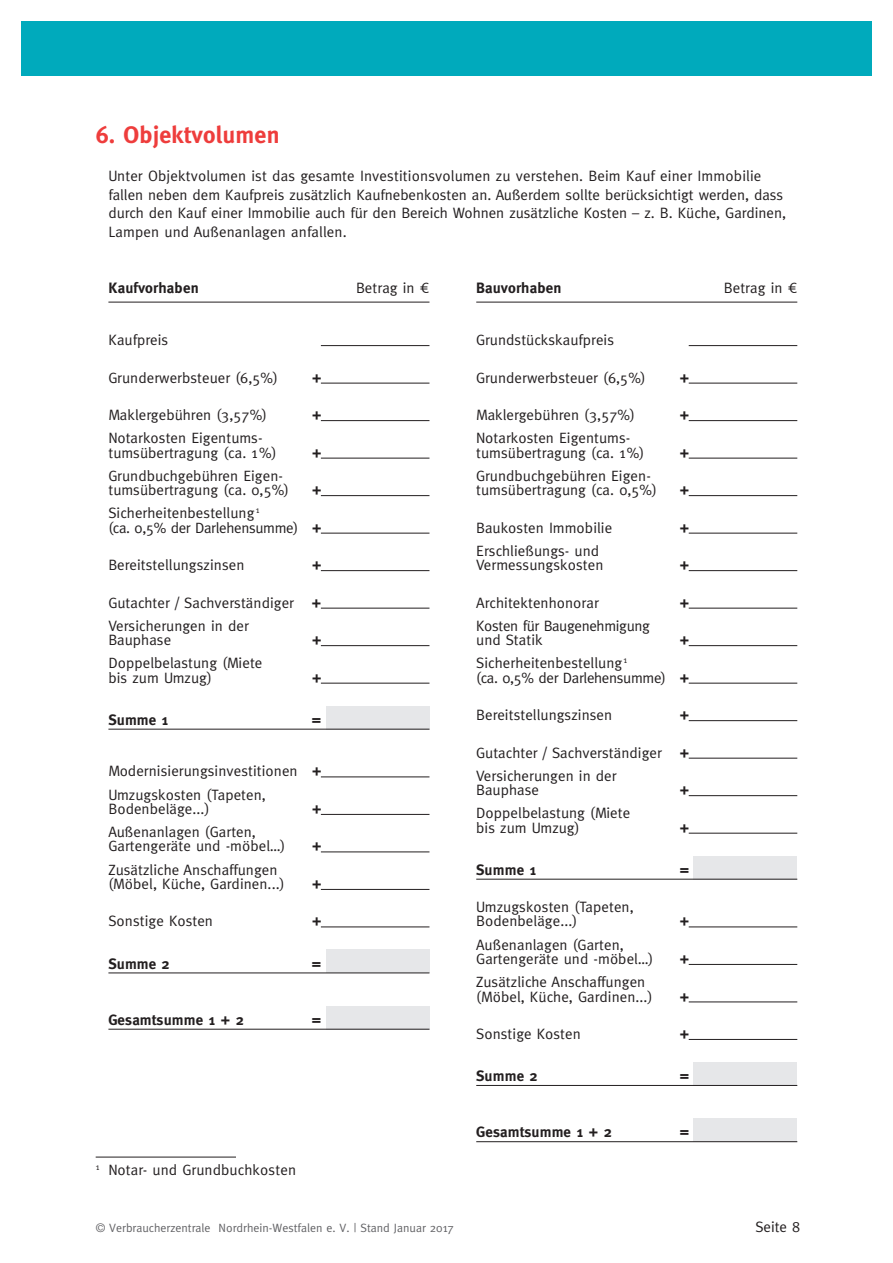
<style>
.page{position:relative;width:893px;height:1263px;background:#fff}
.page>*{position:absolute;margin:0;border:0;box-sizing:border-box;transform-origin:0 0}
.t1{font:700 24px "Meta";letter-spacing:.01em;color:#ee3d3c}
.t2{font:15px/14.2px "Meta";letter-spacing:.005em;color:#231f20}
.t3{font:700 15px "Meta";letter-spacing:.01em;color:#231f20}
.t4{font:15px/14.2px "Meta";letter-spacing:-.02em;color:#231f20}
.t5{font:12px "Meta";color:#636366}
.s1{font-family:"Meta Book Expert"}
.s2{font-weight:700}
</style>
<div class="page">
<div style="left:21px;top:21px;width:851px;height:55px;background:#00aabc"></div>
<div style="left:693px;top:856px;width:104px;height:23px;background:#e6e7e9"></div>
<div style="left:693px;top:1062px;width:104px;height:23px;background:#e6e7e9"></div>
<div style="left:693px;top:1118px;width:104px;height:24px;background:#e6e7e9"></div>
<div style="left:326px;top:1006px;width:103px;height:23px;background:#e6e7e9"></div>
<div style="left:326px;top:950px;width:103px;height:23px;background:#e6e7e9"></div>
<div style="left:326px;top:706px;width:103px;height:23px;background:#e6e7e9"></div>
<hr style="left:108px;top:302px;width:321px;height:1px;background:#231f20">
<hr style="left:476px;top:302px;width:321px;height:1px;background:#231f20">
<hr style="left:321px;top:383px;width:108px;height:1px;background:#231f20">
<hr style="left:689px;top:383px;width:108px;height:1px;background:#231f20">
<hr style="left:689px;top:608px;width:108px;height:1px;background:#231f20">
<hr style="left:321px;top:345px;width:108px;height:1px;background:#231f20">
<hr style="left:689px;top:345px;width:108px;height:1px;background:#231f20">
<hr style="left:321px;top:777px;width:108px;height:1px;background:#231f20">
<hr style="left:321px;top:570px;width:108px;height:1px;background:#231f20">
<hr style="left:689px;top:720px;width:108px;height:1px;background:#231f20">
<hr style="left:689px;top:533px;width:108px;height:1px;background:#231f20">
<hr style="left:321px;top:608px;width:108px;height:1px;background:#231f20">
<hr style="left:689px;top:758px;width:108px;height:1px;background:#231f20">
<hr style="left:321px;top:927px;width:108px;height:1px;background:#231f20">
<hr style="left:689px;top:1039px;width:108px;height:1px;background:#231f20">
<hr style="left:321px;top:420px;width:108px;height:1px;background:#231f20">
<hr style="left:689px;top:420px;width:108px;height:1px;background:#231f20">
<hr style="left:321px;top:458px;width:108px;height:1px;background:#231f20">
<hr style="left:689px;top:458px;width:108px;height:1px;background:#231f20">
<hr style="left:321px;top:495px;width:108px;height:1px;background:#231f20">
<hr style="left:689px;top:495px;width:108px;height:1px;background:#231f20">
<hr style="left:321px;top:533px;width:108px;height:1px;background:#231f20">
<hr style="left:689px;top:683px;width:108px;height:1px;background:#231f20">
<hr style="left:321px;top:645px;width:108px;height:1px;background:#231f20">
<hr style="left:689px;top:795px;width:108px;height:1px;background:#231f20">
<hr style="left:689px;top:570px;width:108px;height:1px;background:#231f20">
<hr style="left:689px;top:645px;width:108px;height:1px;background:#231f20">
<hr style="left:321px;top:683px;width:108px;height:1px;background:#231f20">
<hr style="left:689px;top:833px;width:108px;height:1px;background:#231f20">
<hr style="left:321px;top:814px;width:108px;height:1px;background:#231f20">
<hr style="left:689px;top:927px;width:108px;height:1px;background:#231f20">
<hr style="left:321px;top:852px;width:108px;height:1px;background:#231f20">
<hr style="left:689px;top:964px;width:108px;height:1px;background:#231f20">
<hr style="left:321px;top:889px;width:108px;height:1px;background:#231f20">
<hr style="left:689px;top:1002px;width:108px;height:1px;background:#231f20">
<hr style="left:108px;top:729px;width:321px;height:1px;background:#231f20">
<hr style="left:476px;top:879px;width:321px;height:1px;background:#231f20">
<hr style="left:108px;top:973px;width:321px;height:1px;background:#231f20">
<hr style="left:476px;top:1085px;width:321px;height:1px;background:#231f20">
<hr style="left:108px;top:1029px;width:321px;height:1px;background:#231f20">
<hr style="left:476px;top:1141px;width:321px;height:1px;background:#231f20">
<hr style="left:96px;top:1157px;width:140px;height:1px;background:#231f20">
<h1 class="t1" style="left:96px;top:121px;width:185px">6. Objektvolumen</h1>
<p class="t2" style="left:108px;top:166px;width:679px;line-height:18.8px">Unter Objektvolumen ist das gesamte Investitionsvolumen zu verstehen. Beim Kauf einer Immobilie fallen neben dem Kaufpreis zusätzlich Kaufnebenkosten an. Außerdem sollte berücksichtigt werden, dass durch den Kauf einer Immobilie auch für den Bereich Wohnen zusätzliche Kosten – z. B. Küche, Gardinen, Lampen und Außenanlagen anfallen.</p>
<p class="t3" style="left:108px;top:279px;width:92px">Kaufvorhaben</p>
<p class="t2" style="left:356px;top:281px;width:75px">Betrag in <span class="s1">‘</span></p>
<p class="t3" style="left:476px;top:279px;width:87px">Bauvorhaben</p>
<p class="t2" style="left:724px;top:281px;width:75px">Betrag in <span class="s1">‘</span></p>
<p class="t2" style="left:108px;top:333px;width:61px">Kaufpreis</p>
<p class="t2" style="left:476px;top:333px;width:139px">Grundstückskaufpreis</p>
<p class="t2" style="left:108px;top:370px;width:171px">Grunderwerbsteuer (6,5%)</p>
<p class="t3" style="left:312px;top:369px;width:11px">+</p>
<p class="t2" style="left:476px;top:370px;width:171px">Grunderwerbsteuer (6,5%)</p>
<p class="t3" style="left:680px;top:369px;width:11px">+</p>
<p class="t2" style="left:108px;top:408px;width:160px">Maklergebühren (3,57%)</p>
<p class="t3" style="left:312px;top:406px;width:11px">+</p>
<p class="t2" style="left:476px;top:408px;width:160px">Maklergebühren (3,57%)</p>
<p class="t3" style="left:680px;top:406px;width:11px">+</p>
<p class="t2" style="left:108px;top:431px;width:170px">Notarkosten Eigentums&shy;tumsübertragung (ca. 1%)</p>
<p class="t2" style="left:476px;top:431px;width:170px">Notarkosten Eigentums&shy;tumsübertragung (ca. 1%)</p>
<p class="t3" style="left:312px;top:444px;width:11px">+</p>
<p class="t3" style="left:680px;top:444px;width:11px">+</p>
<p class="t2" style="left:108px;top:468px;width:182px">Grundbuchgebühren Eigen&shy;tumsübertragung (ca. 0,5%)</p>
<p class="t3" style="left:312px;top:481px;width:11px">+</p>
<p class="t2" style="left:476px;top:468px;width:182px">Grundbuchgebühren Eigen&shy;tumsübertragung (ca. 0,5%)</p>
<p class="t3" style="left:680px;top:481px;width:11px">+</p>
<p class="t2" style="left:108px;top:506px;width:215px">Sicherheitenbestellung<sup>1<br></sup>(ca. 0,5% der Darlehensumme) <span class="s2">+</span></p>
<p class="t2" style="left:476px;top:520px;width:137px">Baukosten Immobilie</p>
<p class="t3" style="left:680px;top:519px;width:11px">+</p>
<p class="t2" style="left:108px;top:558px;width:137px">Bereitstellungszinsen</p>
<p class="t3" style="left:312px;top:556px;width:11px">+</p>
<p class="t2" style="left:476px;top:543px;width:129px">Erschließungs- und<br>Vermessungskosten</p>
<p class="t3" style="left:680px;top:556px;width:11px">+</p>
<p class="t2" style="left:108px;top:595px;width:215px">Gutachter / Sachverständiger <span class="s2">+</span></p>
<p class="t2" style="left:476px;top:595px;width:124px">Architektenhonorar</p>
<p class="t3" style="left:680px;top:594px;width:11px">+</p>
<p class="t2" style="left:108px;top:618px;width:142px">Versicherungen in der<br>Bauphase</p>
<p class="t3" style="left:312px;top:631px;width:11px">+</p>
<p class="t4" style="left:476px;top:618px;width:175px">Kosten für Baugenehmigung und Statik</p>
<p class="t3" style="left:680px;top:631px;width:11px">+</p>
<p class="t2" style="left:108px;top:656px;width:155px">Doppelbelastung (Miete bis zum Umzug)</p>
<p class="t3" style="left:312px;top:669px;width:11px">+</p>
<p class="t2" style="left:476px;top:656px;width:215px">Sicherheitenbestellung<sup>1<br></sup>(ca. 0,5% der Darlehensumme) <span class="s2">+</span></p>
<p class="t3" style="left:108px;top:711px;width:61px">Summe 1</p>
<p class="t3" style="left:312px;top:711px;width:11px">=</p>
<p class="t2" style="left:476px;top:708px;width:137px">Bereitstellungszinsen</p>
<p class="t3" style="left:680px;top:706px;width:11px">+</p>
<p class="t2" style="left:476px;top:745px;width:215px">Gutachter / Sachverständiger <span class="s2">+</span></p>
<p class="t2" style="left:108px;top:764px;width:215px">Modernisierungsinvestitionen <span class="s2">+</span></p>
<p class="t2" style="left:108px;top:787px;width:159px">Umzugskosten (Tapeten,<br>Bodenbeläge...)</p>
<p class="t2" style="left:108px;top:825px;width:179px">Außenanlagen (Garten,<br>Gartengeräte und -möbel…)</p>
<p class="t3" style="left:312px;top:800px;width:11px">+</p>
<p class="t3" style="left:312px;top:837px;width:11px">+</p>
<p class="t2" style="left:476px;top:768px;width:142px">Versicherungen in der<br>Bauphase</p>
<p class="t2" style="left:476px;top:806px;width:155px">Doppelbelastung (Miete bis zum Umzug)</p>
<p class="t3" style="left:680px;top:781px;width:11px">+</p>
<p class="t3" style="left:680px;top:819px;width:11px">+</p>
<p class="t2" style="left:108px;top:862px;width:178px">Zusätzliche Anschaffungen (Möbel, Küche, Gardinen...)</p>
<p class="t3" style="left:312px;top:875px;width:11px">+</p>
<p class="t3" style="left:476px;top:861px;width:61px">Summe 1</p>
<p class="t3" style="left:679px;top:861px;width:11px">=</p>
<p class="t2" style="left:108px;top:914px;width:106px">Sonstige Kosten</p>
<p class="t3" style="left:312px;top:912px;width:11px">+</p>
<p class="t2" style="left:476px;top:900px;width:159px">Umzugskosten (Tapeten,<br>Bodenbeläge...)</p>
<p class="t3" style="left:680px;top:912px;width:11px">+</p>
<p class="t3" style="left:108px;top:954px;width:63px">Summe 2</p>
<p class="t3" style="left:312px;top:954px;width:11px">=</p>
<p class="t2" style="left:476px;top:937px;width:179px">Außenanlagen (Garten,<br>Gartengeräte und -möbel…)</p>
<p class="t3" style="left:680px;top:950px;width:11px">+</p>
<p class="t2" style="left:476px;top:975px;width:178px">Zusätzliche Anschaffungen (Möbel, Küche, Gardinen...)</p>
<p class="t3" style="left:680px;top:987px;width:11px">+</p>
<p class="t3" style="left:108px;top:1011px;width:137px">Gesamtsumme 1 + 2</p>
<p class="t3" style="left:312px;top:1011px;width:11px">=</p>
<p class="t2" style="left:476px;top:1026px;width:106px">Sonstige Kosten</p>
<p class="t3" style="left:680px;top:1025px;width:11px">+</p>
<p class="t3" style="left:476px;top:1067px;width:63px">Summe 2</p>
<p class="t3" style="left:679px;top:1067px;width:11px">=</p>
<p class="t3" style="left:476px;top:1123px;width:137px">Gesamtsumme 1 + 2</p>
<p class="t3" style="left:679px;top:1123px;width:11px">=</p>
<p class="t2" style="left:96px;top:1162px;width:202px"><sup>1</sup> Notar- und Grundbuchkosten</p>
<p class="t5" style="left:96px;top:1220px;width:360px">© Verbraucherzentrale Nordrhein-Westfalen e. V. | Stand Januar 2017</p>
<p class="t2" style="left:755px;top:1219px;width:46px">Seite 8</p>
</div>
